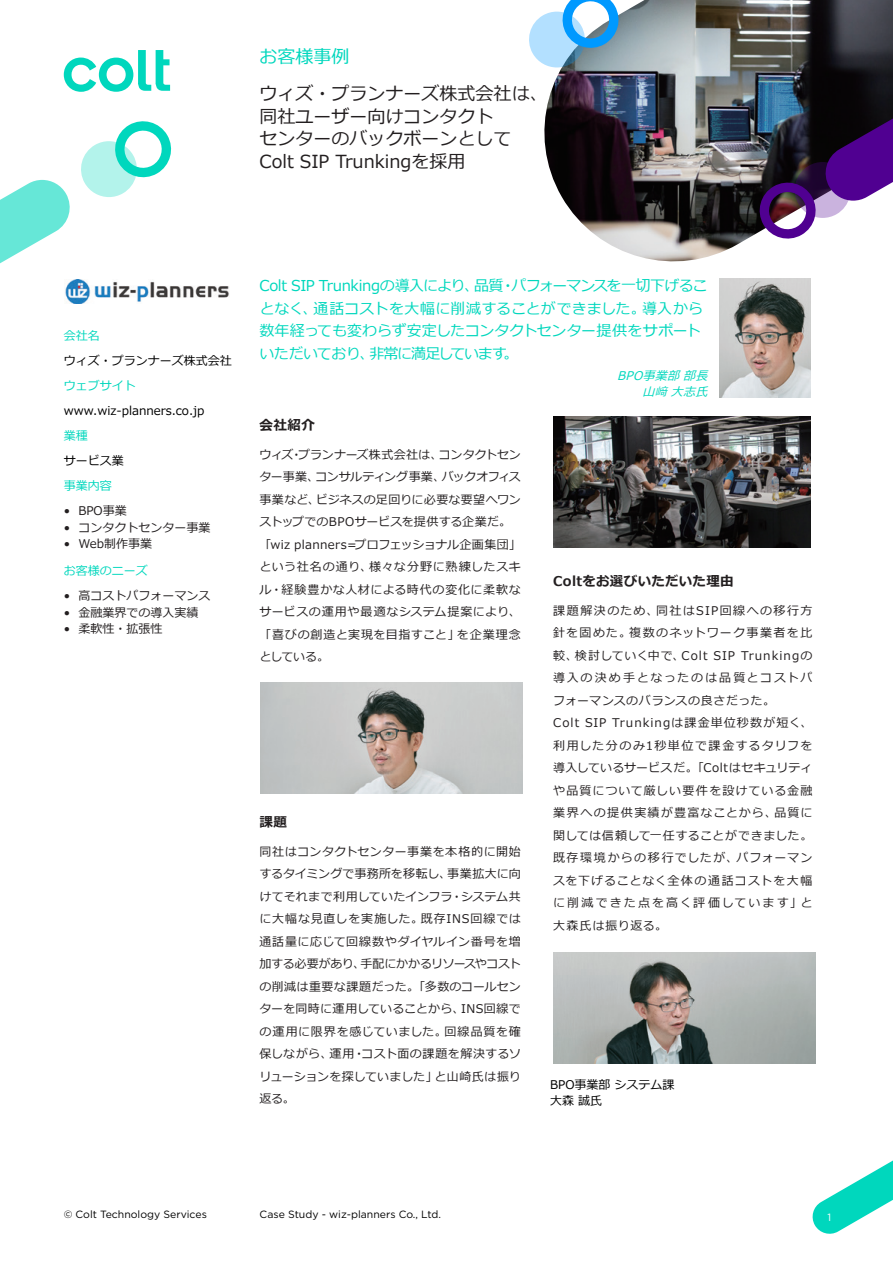
<style>
.page{position:relative;width:893px;height:1263px;background:#fff}
.page>*{position:absolute;margin:0;border:0;box-sizing:border-box;transform-origin:0 0}
.t1{font:18px/22.5px "Meiryo";color:#231f20}
.Headline_01{font:18px "Meiryo";color:#00d7bd}
.t2{font:15px/22.5px "Meiryo";letter-spacing:-.025em;color:#00d7bd}
.t3{font:700 13.5px "Meiryo";letter-spacing:.03em;color:#231f20}
.t4{font:12px/22.5px "Meiryo";letter-spacing:.035em;color:#231f20;text-align:justify}
.Body_01{font:12px/16.5px "Meiryo";color:#000}
.t5{font:12px "Meiryo";color:#231f20}
.Body_01-2{font:12px "Meiryo";color:#00d7bd}
.t6{font:italic 12px/16.5px "Meiryo";color:#00d7bd;text-align:right}
.t7{font:10.5px "Gotham";color:#000}
.t8{font:10.5px "Gotham";color:#fff}
</style>
<div class="page">
<img style="left:544px;top:0;width:349px;height:262px">
<img style="left:554px;top:417px;width:256px;height:130px">
<img style="left:553px;top:952px;width:262px;height:111px">
<img style="left:260px;top:682px;width:263px;height:111px">
<svg style="left:0;top:180px;width:70px;height:84px"></svg>
<svg style="left:81px;top:121px;width:91px;height:76px"></svg>
<svg style="left:529px;top:0;width:93px;height:68px"></svg>
<img style="left:756px;top:48px;width:137px;height:195px">
<img style="left:65px;top:279px;width:164px;height:24px">
<img style="left:719px;top:279px;width:91px;height:119px">
<svg style="left:64px;top:50px;width:106px;height:42px"></svg>
<svg style="left:813px;top:1160px;width:80px;height:74px"></svg>
<p class="Headline_01" style="left:260px;top:44px;width:91px">お客様事例</p>
<p class="t1" style="left:260px;top:83px;width:289px">ウィズ・プランナーズ株式会社は、同社ユーザー向けコンタクト<br>センターのバックボーンとして<br>Colt SIP Trunkingを採用</p>
<p class="Body_01-2" style="left:64px;top:327px;width:37px">会社名</p>
<p class="Body_01" style="left:64px;top:353px;width:169px">ウィズ・プランナーズ株式会社</p>
<p class="Body_01-2" style="left:64px;top:377px;width:73px">ウェブサイト</p>
<p class="Body_01" style="left:64px;top:403px;width:142px">www.wiz-planners.co.jp</p>
<p class="Body_01-2" style="left:64px;top:427px;width:25px">業種</p>
<p class="Body_01" style="left:64px;top:453px;width:61px">サービス業</p>
<p class="Body_01-2" style="left:64px;top:477px;width:49px">事業内容</p>
<p class="t4" style="left:64px;top:500px;width:64px">• BPO事業</p>
<p class="t5" style="left:64px;top:519px;width:148px">• コンタクトセンター事業</p>
<p class="t5" style="left:64px;top:535px;width:90px">• Web制作事業</p>
<p class="Body_01-2" style="left:64px;top:562px;width:85px">お客様のニーズ</p>
<p class="t5" style="left:64px;top:587px;width:148px">• 高コストパフォーマンス</p>
<p class="t5" style="left:64px;top:604px;width:136px">• 金融業界での導入実績</p>
<p class="t4" style="left:64px;top:618px;width:100px">• 柔軟性・拡張性</p>
<p class="t2" style="left:259px;top:275px;width:450px">Colt SIP Trunkingの導入により、品質・パフォーマンスを一切下げることなく、通話コストを大幅に削減することができました。導入から数年経っても変わらず安定したコンタクトセンター提供をサポートいただいており、非常に満足しています。</p>
<p class="t6" style="left:617px;top:368px;width:96px">BPO事業部 部長　山﨑 大志氏</p>
<p class="t3" style="left:259px;top:416px;width:57px">会社紹介</p>
<p class="t4" style="left:259px;top:444px;width:263px">ウィズ・プランナーズ株式会社は、コンタクトセンター事業、コンサルティング事業、バックオフィス事業など、ビジネスの足回りに必要な要望へワンストップでのBPOサービスを提供する企業だ。</p>
<p class="t4" style="left:259px;top:534px;width:263px">「wiz planners=プロフェッショナル企画集団」という社名の通り、様々な分野に熟練したスキル・経験豊かな人材による時代の変化に柔軟なサービスの運用や最適なシステム提案により、「喜びの創造と実現を目指すこと」を企業理念としている。</p>
<p class="t3" style="left:259px;top:813px;width:29px">課題</p>
<p class="t4" style="left:259px;top:840px;width:263px">同社はコンタクトセンター事業を本格的に開始するタイミングで事務所を移転し、事業拡大に向けてそれまで利用していたインフラ・システム共に大幅な見直しを実施した。既存INS回線では通話量に応じて回線数やダイヤルイン番号を増加する必要があり、手配にかかるリソースやコストの削減は重要な課題だった。「多数のコールセンターを同時に運用していることから、INS回線での運用に限界を感じていました。回線品質を確保しながら、運用・コスト面の課題を解決するソリューションを探していました」と山崎氏は振り返る。</p>
<p class="t3" style="left:553px;top:572px;width:182px">Coltをお選びいただいた理由</p>
<p class="t4" style="left:553px;top:600px;width:261px">課題解決のため、同社はSIP回線への移行方針を固めた。複数のネットワーク事業者を比較、検討していく中で、Colt SIP Trunkingの導入の決め手となったのは品質とコストパフォーマンスのバランスの良さだった。</p>
<p class="t4" style="left:553px;top:712px;width:261px">Colt SIP Trunkingは課金単位秒数が短く、利用した分のみ1秒単位で課金するタリフを導入しているサービスだ。「Coltはセキュリティや品質について厳しい要件を設けている金融業界への提供実績が豊富なことから、品質に関しては信頼して一任することができました。既存環境からの移行でしたが、パフォーマンスを下げることなく全体の通話コストを大幅に削減できた点を高く評価しています」と大森氏は振り返る。</p>
<p class="Body_01" style="left:550px;top:1077px;width:126px">BPO事業部システム課大森誠氏</p>
<p class="t7" style="left:64px;top:1208px;width:145px">© Colt Technology Services</p>
<p class="t7" style="left:260px;top:1208px;width:183px">Case Study - wiz-planners Co., Ltd.</p>
<p class="t8" style="left:827px;top:1210px;width:5px">1</p>
</div>
